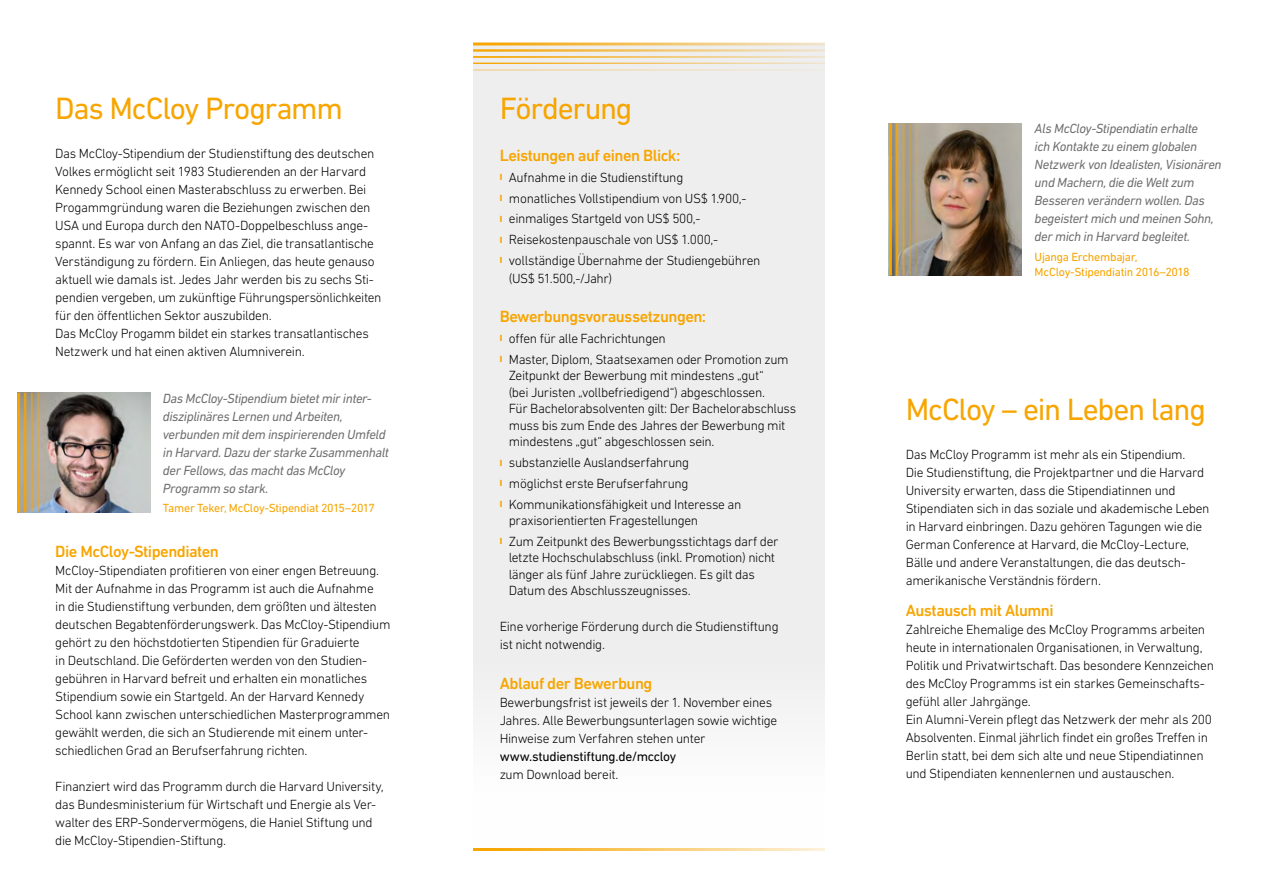
<style>
.page{position:relative;width:1263px;height:893px;background:#fff}
.page>*{position:absolute;margin:0;border:0;box-sizing:border-box;transform-origin:0 0}
.t1{font:31.35px "DIN Next LT Pro";letter-spacing:-.04em;color:#f7a500}
.t2{font:500 16.5px "DIN Next LT Pro";letter-spacing:-.03em;color:#f7a500}
.t3{font:300 13.5px/18px "DIN Next LT Pro";letter-spacing:-.025em;color:#000}
.t4{font:italic 13.5px/18px "DIN Next LT Pro";letter-spacing:-.025em;color:#6e6e6e}
.t5{font:13.5px "DIN Next LT Pro";letter-spacing:-.025em;color:#000}
.t6{font:12px/15px "DIN Next LT Pro";letter-spacing:-.02em;color:#f7a500}
.s1{font-weight:800;font-size:9px;color:#f7a500}
</style>
<div class="page">
<div style="left:473px;top:43px;width:352px;height:807px;background:#eee"></div>
<hr style="left:473px;top:70px;width:352px;height:1px;background:#f7a500">
<hr style="left:473px;top:63px;width:352px;height:1px;background:#f7a500">
<hr style="left:473px;top:56px;width:352px;height:2px;background:#f7a500">
<hr style="left:473px;top:49px;width:352px;height:3px;background:#f7a500">
<hr style="left:473px;top:43px;width:352px;height:2px;background:#f7a500">
<hr style="left:473px;top:847px;width:352px;height:3px;background:#f7a500">
<img style="left:892px;top:123px;width:130px;height:153px">
<hr style="left:916px;top:123px;width:1px;height:153px;background:#f7a500">
<hr style="left:909px;top:123px;width:2px;height:153px;background:#f7a500">
<hr style="left:903px;top:123px;width:1px;height:153px;background:#f7a500">
<hr style="left:896px;top:123px;width:2px;height:153px;background:#f7a500">
<hr style="left:889px;top:123px;width:3px;height:153px;background:#f7a500">
<img style="left:20px;top:393px;width:130px;height:119px">
<hr style="left:45px;top:393px;width:1px;height:119px;background:#f7a500">
<hr style="left:38px;top:393px;width:1px;height:119px;background:#f7a500">
<hr style="left:31px;top:393px;width:2px;height:119px;background:#f7a500">
<hr style="left:24px;top:393px;width:2px;height:119px;background:#f7a500">
<hr style="left:17px;top:393px;width:3px;height:119px;background:#f7a500">
<h1 class="t1" style="left:55px;top:90px;width:289px">Das McCloy Programm</h1>
<p class="t3" style="left:55px;top:145px;width:328px">Das McCloy-Stipendium der Studienstiftung des deutschen Volkes ermöglicht seit 1983 Studierenden an der Harvard Kennedy School einen Masterabschluss zu erwerben. Bei Progammgründung waren die Beziehungen zwischen den USA und Europa durch den NATO-Doppelbeschluss ange&shy;spannt. Es war von Anfang an das Ziel, die transatlantische Verständigung zu fördern. Ein Anliegen, das heute genauso aktuell wie damals ist. Jedes Jahr werden bis zu sechs Sti&shy;pendien vergeben, um zukünftige Führungspersönlichkeiten für den öffentlichen Sektor auszubilden.<br>Das McCloy Progamm bildet ein starkes transatlantisches Netzwerk und hat einen aktiven Alumniverein.</p>
<p class="t4" style="left:163px;top:389px;width:227px">Das McCloy-Stipendium bietet mir inter&shy;disziplinäres Lernen und Arbeiten, verbunden mit dem inspirierenden Umfeld in Harvard. Dazu der starke Zusammenhalt der Fellows, das macht das McCloy Programm so stark.</p>
<p class="t6" style="left:163px;top:500px;width:213px">Tamer Teker, McCloy-Stipendiat 2015–2017</p>
<p class="t2" style="left:55px;top:542px;width:165px">Die McCloy-Stipendiaten</p>
<p class="t3" style="left:55px;top:562px;width:337px">McCloy-Stipendiaten profitieren von einer engen Betreuung.<br>Mit der Aufnahme in das Programm ist auch die Aufnahme<br>in die Studienstiftung verbunden, dem größten und ältesten deutschen Begabtenförderungswerk. Das McCloy-Stipendium gehört zu den höchstdotierten Stipendien für Graduierte<br>in Deutschland. Die Geförderten werden von den Studien&shy;gebühren in Harvard befreit und erhalten ein monatliches Stipendium sowie ein Startgeld. An der Harvard Kennedy School kann zwischen unterschiedlichen Masterprogrammen gewählt werden, die sich an Studierende mit einem unter&shy;schiedlichen Grad an Berufserfahrung richten.</p>
<p class="t3" style="left:55px;top:778px;width:330px">Finanziert wird das Programm durch die Harvard University, das Bundesministerium für Wirtschaft und Energie als Ver&shy;walter des ERP-Sondervermögens, die Haniel Stiftung und die McCloy-Stipendien-Stiftung.</p>
<h1 class="t1" style="left:500px;top:90px;width:134px">Förderung</h1>
<p class="t2" style="left:500px;top:146px;width:182px">Leistungen auf einen Blick:</p>
<p class="t3" style="left:500px;top:167px;width:262px;line-height:20.7px"><span class="s1">ı</span> Aufnahme in die Studienstiftung<br><span class="s1">ı</span> monatliches Vollstipendium von US$ 1.900,-<br><span class="s1">ı</span> einmaliges Startgeld von US$ 500,-<br><span class="s1">ı</span> Reisekostenpauschale von US$ 1.000,-<br><span class="s1">ı</span> vollständige Übernahme der Studiengebühren</p>
<p class="t3" style="left:509px;top:269px;width:105px">(US$ 51.500,-/Jahr)</p>
<p class="t2" style="left:500px;top:307px;width:208px">Bewerbungsvoraussetzungen:</p>
<p class="t3" style="left:500px;top:328px;width:291px;line-height:20.7px"><span class="s1">ı</span> offen für alle Fachrichtungen<br><span class="s1">ı</span> Master, Diplom, Staatsexamen oder Promotion zum</p>
<p class="t3" style="left:509px;top:367px;width:289px;line-height:16.5px">Zeitpunkt der Bewerbung mit mindestens „gut“<br>(bei Juristen „vollbefriedigend“) abgeschlossen.<br>Für Bachelorabsolventen gilt: Der Bachelorabschluss muss bis zum Ende des Jahres der Bewerbung mit mindestens „gut“ abgeschlossen sein.</p>
<p class="t3" style="left:500px;top:452px;width:243px;line-height:20.7px"><span class="s1">ı</span> substanzielle Auslandserfahrung<br><span class="s1">ı</span> möglichst erste Berufserfahrung<br><span class="s1">ı</span> Kommunikationsfähigkeit und Interesse an</p>
<p class="t3" style="left:500px;top:510px;width:280px;line-height:20.7px;text-indent:9px">praxisorientierten Fragestellungen<br><span class="s1">ı</span> Zum Zeitpunkt des Bewerbungsstichtags darf der</p>
<p class="t3" style="left:509px;top:549px;width:268px;line-height:16.5px">letzte Hochschulabschluss (inkl. Promotion) nicht länger als fünf Jahre zurückliegen. Es gilt das<br>Datum des Abschlusszeugnisses.</p>
<p class="t3" style="left:500px;top:617px;width:281px">Eine vorherige Förderung durch die Studienstiftung ist nicht notwendig.</p>
<p class="t2" style="left:500px;top:673px;width:154px">Ablauf der Bewerbung</p>
<p class="t3" style="left:500px;top:693px;width:279px">Bewerbungsfrist ist jeweils der 1. November eines<br>Jahres. Alle Bewerbungsunterlagen sowie wichtige<br>Hinweise zum Verfahren stehen unter</p>
<p class="t5" style="left:500px;top:748px;width:178px">www.studienstiftung.de/mccloy</p>
<p class="t3" style="left:500px;top:765px;width:120px">zum Download bereit.</p>
<p class="t4" style="left:1034px;top:120px;width:188px">Als McCloy-Stipendiatin erhalte<br>ich Kontakte zu einem globalen<br>Netzwerk von Idealisten, Visionären und Machern, die die Welt zum<br>Besseren verändern wollen. Das begeistert mich und meinen Sohn, der mich in Harvard begleitet.</p>
<p class="t6" style="left:1035px;top:249px;width:156px">Ujanga Erchembajar,<br>McCloy-Stipendiatin 2016–2018</p>
<h1 class="t1" style="left:906px;top:391px;width:302px">McCloy – ein Leben lang</h1>
<p class="t3" style="left:906px;top:446px;width:305px">Das McCloy Programm ist mehr als ein Stipendium.<br>Die Studienstiftung, die Projektpartner und die Harvard University erwarten, dass die Stipendiatinnen und Stipendiaten sich in das soziale und akademische Leben in Harvard einbringen. Dazu gehören Tagungen wie die German Conference at Harvard, die McCloy-Lecture, Bälle und andere Veranstaltungen, die das deutsch&shy;amerikanische Verständnis fördern.</p>
<p class="t2" style="left:906px;top:601px;width:149px">Austausch mit Alumni</p>
<p class="t3" style="left:906px;top:620px;width:310px">Zahlreiche Ehemalige des McCloy Programms arbeiten heute in internationalen Organisationen, in Verwaltung, Politik und Privatwirtschaft. Das besondere Kennzeichen des McCloy Programms ist ein starkes Gemeinschafts&shy;gefühl aller Jahrgänge.<br>Ein Alumni-Verein pflegt das Netzwerk der mehr als 200<br>Absolventen. Einmal jährlich findet ein großes Treffen in Berlin statt, bei dem sich alte und neue Stipendiatinnen und Stipendiaten kennenlernen und austauschen.</p>
</div>
